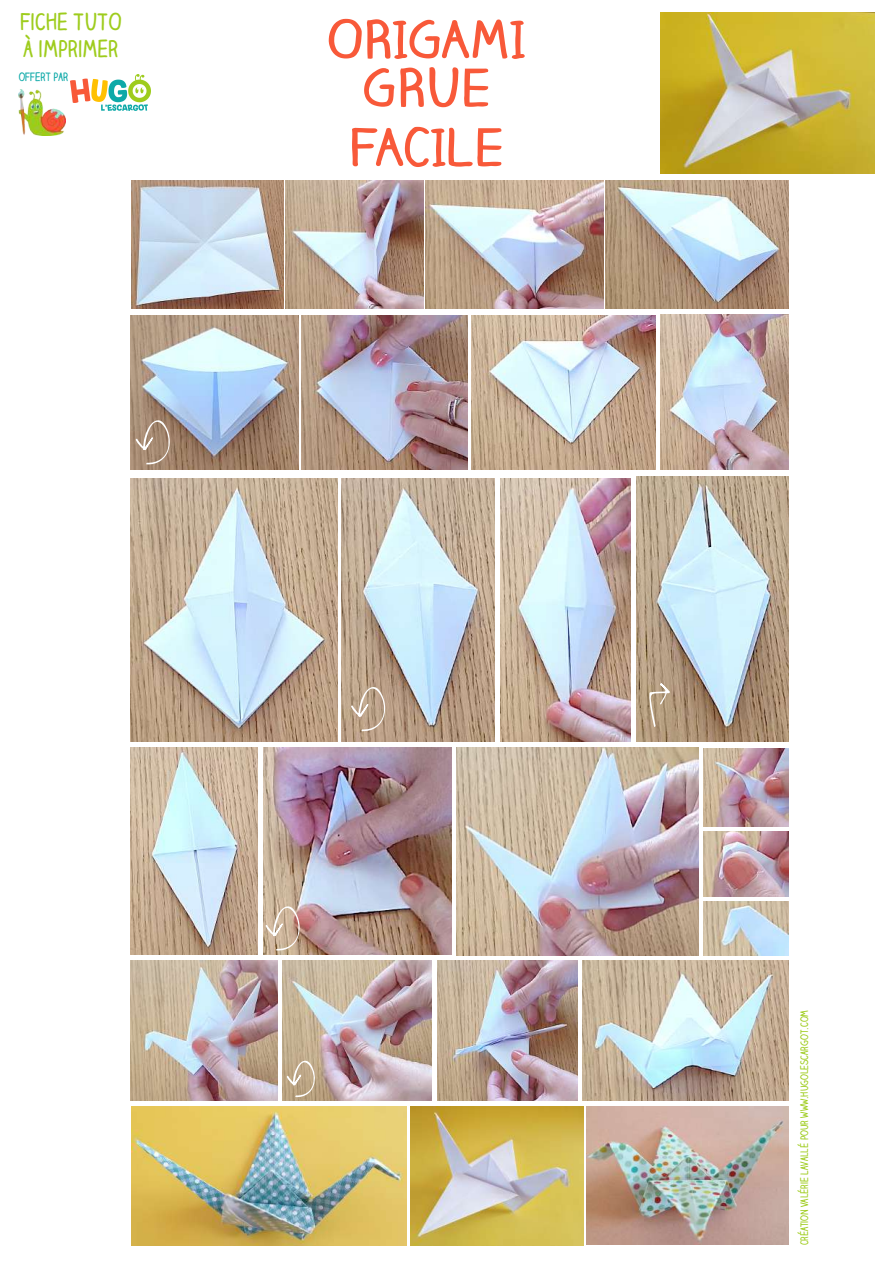
<style>
.page{position:relative;width:893px;height:1263px;background:#fff}
.page>*{position:absolute;margin:0;border:0;box-sizing:border-box;transform-origin:0 0}
.t1{font:700 49.65px/48.3px "Claire Hand";color:#f85939;text-align:center;scale:1.14 1}
.t2{font:700 22.05px/26.4px "Claire Hand";color:#9ecc1d;scale:.93 1}
.t3{font:700 11.1px "Claire Hand";color:#0da9a8;scale:.93 1}
.t4{font:700 9.9px "Claire Hand";color:#9ecc1d;scale:.93 1}
</style>
<div class="page">
<img style="left:660px;top:13px;width:215px;height:160px">
<img style="left:132px;top:181px;width:151px;height:127px">
<img style="left:285px;top:181px;width:138px;height:127px">
<img style="left:426px;top:181px;width:177px;height:127px">
<img style="left:605px;top:181px;width:184px;height:128px">
<img style="left:130px;top:316px;width:168px;height:154px">
<img style="left:302px;top:316px;width:166px;height:154px">
<img style="left:472px;top:316px;width:184px;height:154px">
<img style="left:660px;top:315px;width:129px;height:155px">
<img style="left:130px;top:479px;width:207px;height:263px">
<img style="left:342px;top:478px;width:153px;height:264px">
<img style="left:500px;top:478px;width:130px;height:263px">
<img style="left:636px;top:476px;width:153px;height:265px">
<img style="left:130px;top:747px;width:128px;height:207px">
<img style="left:263px;top:747px;width:188px;height:207px">
<img style="left:457px;top:747px;width:242px;height:208px">
<img style="left:703px;top:748px;width:86px;height:78px">
<img style="left:130px;top:961px;width:148px;height:140px">
<img style="left:283px;top:961px;width:149px;height:140px">
<img style="left:437px;top:961px;width:141px;height:140px">
<img style="left:583px;top:961px;width:206px;height:140px">
<img style="left:587px;top:1106px;width:202px;height:139px">
<img style="left:411px;top:1106px;width:172px;height:139px">
<img style="left:132px;top:1106px;width:274px;height:139px">
<img style="left:703px;top:831px;width:86px;height:65px">
<img style="left:703px;top:902px;width:86px;height:53px">
<img style="left:71px;top:74px;width:80px;height:37px">
<img style="left:19px;top:90px;width:46px;height:46px">
<svg style="left:135px;top:413px;width:41px;height:52px;background:#aa907b"></svg>
<svg style="left:351px;top:680px;width:40px;height:52px;background:#bea68f"></svg>
<svg style="left:649px;top:683px;width:22px;height:44px"></svg>
<svg style="left:265px;top:899px;width:40px;height:52px;background:#cab09b"></svg>
<svg style="left:286px;top:1055px;width:34px;height:43px"></svg>
<h2 class="t2" style="left:20px;top:8px;width:111px">FICHE TUTO<br>À IMPRIMER</h2>
<p class="t3" style="left:19px;top:69px;width:55px">OFFERT PAR</p>
<h1 class="t1" style="left:327px;top:14px;width:175px">ORIGAMI<br>GRUE</h1>
<h1 class="t1" style="left:349px;top:122px;width:137px">FACILE</h1>
<p class="t4" style="left:797px;top:1245px;width:254px;rotate:-90deg">CRÉATION VALÉRIE LAVALLÉ POUR WWW.HUGOLESCARGOT.COM</p>
</div>
